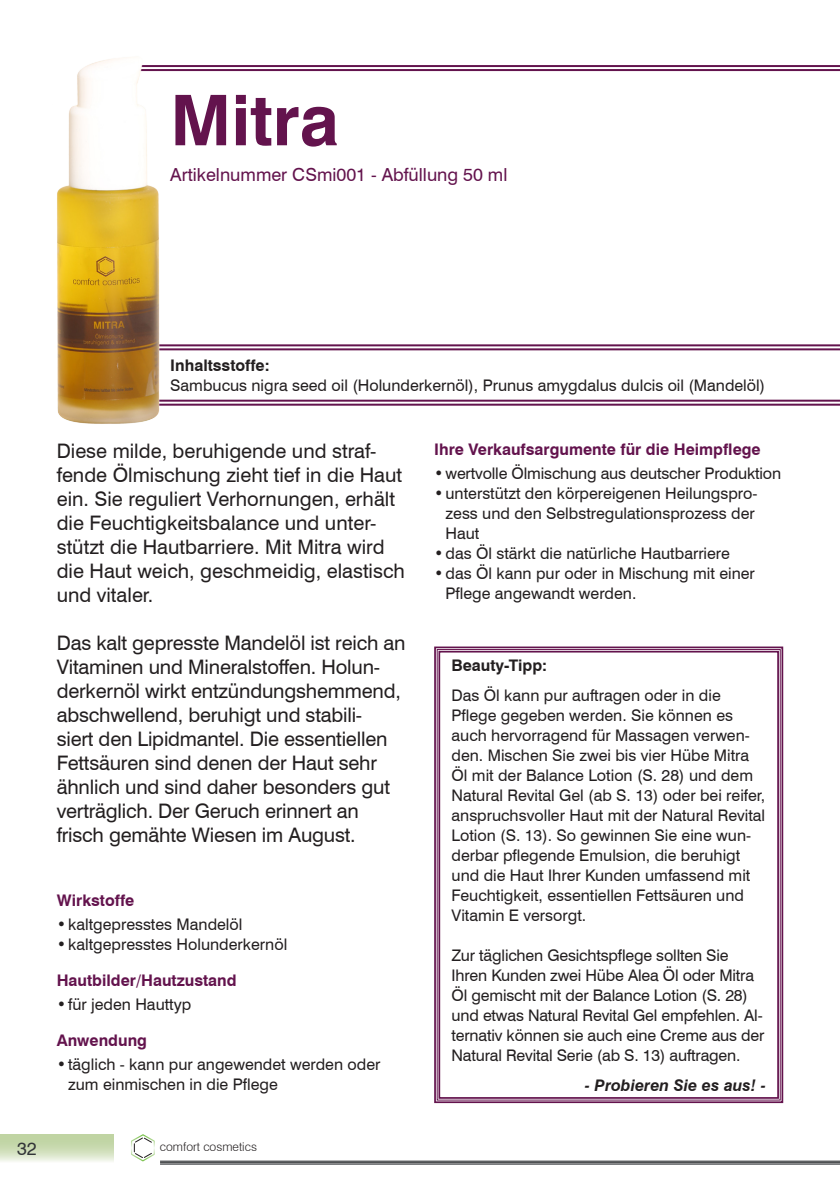
<style>
.page{position:relative;width:840px;height:1191px;background:#fff}
.page>*{position:absolute;margin:0;border:0;box-sizing:border-box;transform-origin:0 0}
.t1{font:700 70px "Swiss 721 BT";color:#63134d}
.t2{font:20px/24px "Swiss 721 BT";letter-spacing:-.01em;color:#231f20}
.t3{font:18px "Swiss 721 BT";color:#63134d}
.t4{font:18px "Swiss 721 BT";color:#333638}
.t5{font:16px/20px "Swiss 721 BT";color:#231f20}
.t6{font:700 16px "Swiss 721 BT";color:#63134d}
.t7{font:700 16px "Swiss 721 BT";color:#231f20}
.t8{font:italic 700 16px "Swiss 721 BT";color:#231f20}
.t9{font:300 12.2px "Swiss 721 BT";color:#231f20}
</style>
<div class="page">
<svg style="left:131px;top:1134px;width:24px;height:27px"></svg>
<hr style="left:160px;top:1160px;width:679px;height:1px;background:#333638">
<hr style="left:160px;top:1162px;width:679px;height:1px;background:#333638">
<hr style="left:160px;top:1163px;width:679px;height:1px;background:#333638">
<div style="left:0;top:1134px;width:113px;height:28px;background:linear-gradient(to bottom,#b4cc91,#e9f0df)"></div>
<svg style="left:434px;top:646px;width:349px;height:458px"></svg>
<div style="left:436px;top:649px;width:344px;height:451px;border:1px solid #63134d"></div>
<div style="left:438px;top:651px;width:340px;height:447px;border:2px solid #63134d"></div>
<hr style="left:113px;top:65px;width:726px;height:2px;background:#63134d">
<hr style="left:113px;top:69px;width:726px;height:2px;background:#63134d">
<hr style="left:113px;top:400px;width:726px;height:2px;background:#63134d">
<hr style="left:113px;top:404px;width:726px;height:2px;background:#63134d">
<hr style="left:113px;top:344px;width:726px;height:2px;background:#63134d">
<hr style="left:113px;top:348px;width:726px;height:2px;background:#63134d">
<img style="left:57px;top:58px;width:120px;height:366px">
<h1 class="t1" style="left:170px;top:78px;width:170px">Mitra</h1>
<p class="t3" style="left:170px;top:164px;width:338px">Artikelnummer CSmi001 - Abfüllung 50 ml</p>
<p class="t7" style="left:170px;top:356px;width:101px">Inhaltsstoffe:</p>
<p class="t5" style="left:170px;top:375px;width:596px">Sambucus nigra seed oil (Holunderkernöl), Prunus amygdalus dulcis oil (Mandelöl)</p>
<p class="t2" style="left:57px;top:438px;width:349px">Diese milde, beruhigende und straf&shy;fende Ölmischung zieht tief in die Haut ein. Sie reguliert Verhornungen, erhält die Feuchtigkeitsbalance und unter&shy;stützt die Hautbarriere. Mit Mitra wird die Haut weich, geschmeidig, elastisch und vitaler.</p>
<p class="t2" style="left:57px;top:630px;width:350px">Das kalt gepresste Mandelöl ist reich an Vitaminen und Mineralstoffen. Holun&shy;derkernöl wirkt entzündungshemmend, abschwellend, beruhigt und stabili-<br>siert den Lipidmantel. Die essentiellen Fettsäuren sind denen der Haut sehr ähnlich und sind daher besonders gut verträglich. Der Geruch erinnert an frisch gemähte Wiesen im August.</p>
<p class="t6" style="left:57px;top:890px;width:79px">Wirkstoffe</p>
<p class="t5" style="left:57px;top:914px;width:187px">• kaltgepresstes Mandelöl</p>
<p class="t5" style="left:57px;top:934px;width:232px">• kaltgepresstes Holunderkernöl</p>
<p class="t6" style="left:57px;top:970px;width:181px">Hautbilder/Hautzustand</p>
<p class="t5" style="left:57px;top:994px;width:136px">• für jeden Hauttyp</p>
<p class="t6" style="left:57px;top:1030px;width:92px">Anwendung</p>
<p class="t5" style="left:68px;top:1054px;width:314px;text-indent:-11px">• täglich - kann pur angewendet werden oder zum einmischen in die Pflege</p>
<p class="t4" style="left:17px;top:1138px;width:21px">32</p>
<p class="t9" style="left:160px;top:1138px;width:99px">comfort cosmetics</p>
<p class="t6" style="left:434px;top:439px;width:328px">Ihre Verkaufsargumente für die Heimpflege</p>
<p class="t5" style="left:434px;top:463px;width:348px">• wertvolle Ölmischung aus deutscher Produktion</p>
<p class="t5" style="left:445px;top:483px;width:313px;text-indent:-11px">• unterstützt den körpereigenen Heilungspro&shy;zess und den Selbstregulationsprozess der<br>Haut</p>
<p class="t5" style="left:434px;top:543px;width:297px">• das Öl stärkt die natürliche Hautbarriere</p>
<p class="t5" style="left:445px;top:563px;width:311px;text-indent:-11px">• das Öl kann pur oder in Mischung mit einer<br>Pflege angewandt werden.</p>
<p class="t7" style="left:451px;top:655px;width:97px">Beauty-Tipp:</p>
<p class="t5" style="left:451px;top:685px;width:315px">Das Öl kann pur auftragen oder in die Pflege gegeben werden. Sie können es auch hervorragend für Massagen verwen&shy;den. Mischen Sie zwei bis vier Hübe Mitra Öl mit der Balance Lotion (S. 28) und dem Natural Revital Gel (ab S. 13) oder bei reifer, anspruchsvoller Haut mit der Natural Revital Lotion (S. 13). So gewinnen Sie eine wun&shy;derbar pflegende Emulsion, die beruhigt und die Haut Ihrer Kunden umfassend mit Feuchtigkeit, essentiellen Fettsäuren und Vitamin E versorgt.</p>
<p class="t5" style="left:451px;top:945px;width:314px">Zur täglichen Gesichtspflege sollten Sie Ihren Kunden zwei Hübe Alea Öl oder Mitra Öl gemischt mit der Balance Lotion (S. 28) und etwas Natural Revital Gel empfehlen. Al&shy;ternativ können sie auch eine Creme aus der Natural Revital Serie (ab S. 13) auftragen.</p>
<p class="t8" style="left:584px;top:1075px;width:182px">- Probieren Sie es aus! -</p>
</div>
